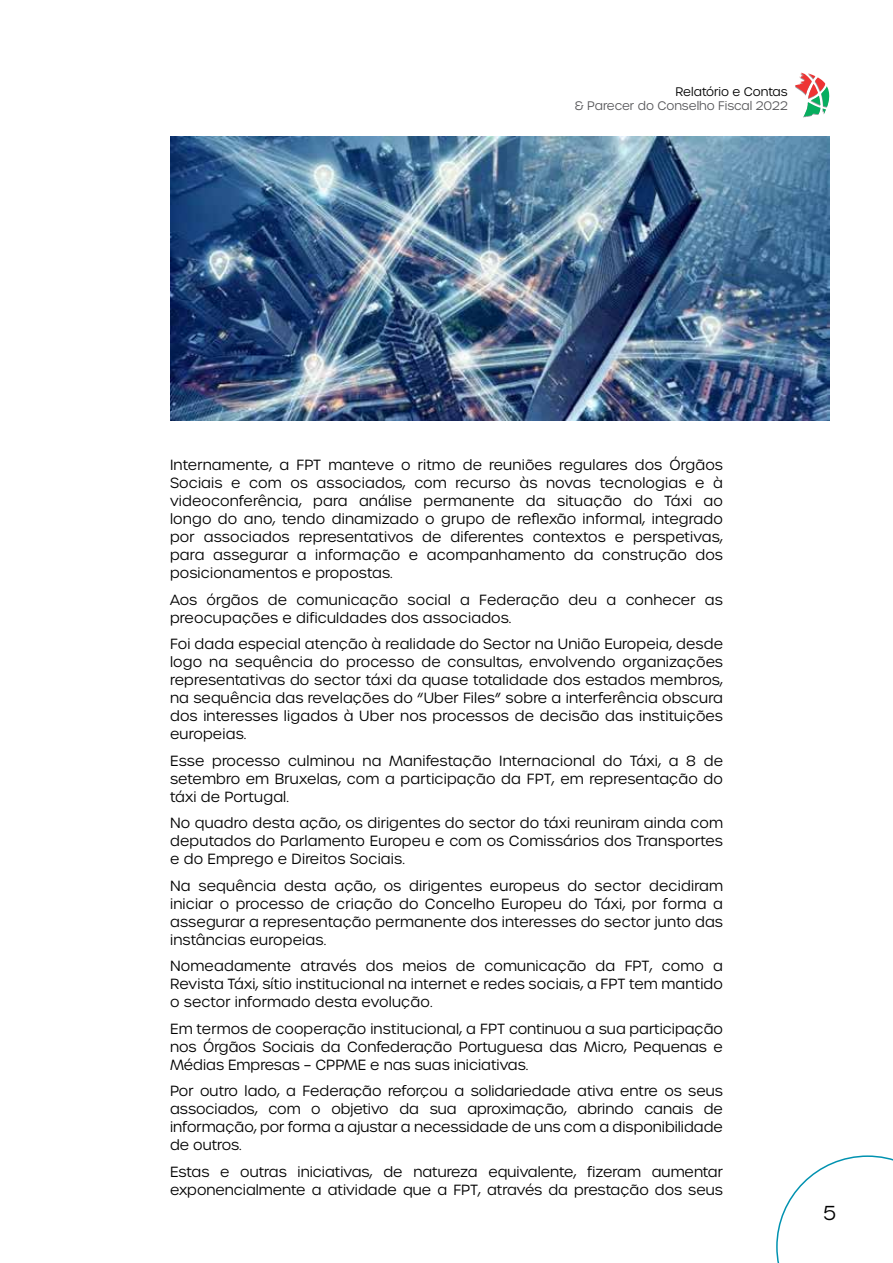
<style>
.page{position:relative;width:893px;height:1263px;background:#fff}
.page>*{position:absolute;margin:0;border:0;box-sizing:border-box;transform-origin:0 0}
.t1{font:300 19.5px "Urbane";color:#000}
.t2{font:300 14.25px/18px "Urbane";letter-spacing:.005em;color:#000;text-align:justify}
.t3{font:300 12px "Urbane";color:#58585b}
.t4{font:300 12px "Urbane";color:#000}
</style>
<div class="page">
<svg style="left:776px;top:1155px;width:117px;height:108px"></svg>
<svg style="left:795px;top:72px;width:35px;height:46px"></svg>
<img style="left:170px;top:136px;width:659px;height:285px">
<p class="t4" style="left:676px;top:84px;width:114px">Relatório e Contas</p>
<p class="t3" style="left:575px;top:98px;width:214px">&amp; Parecer do Conselho Fiscal 2022</p>
<p class="t2" style="left:170px;top:456px;width:554px">Internamente, a FPT manteve o ritmo de reuniões regulares dos Órgãos Sociais e com os associados, com recurso às novas tecnologias e à videoconferência, para análise permanente da situação do Táxi ao longo do ano, tendo dinamizado o grupo de reflexão informal, integrado por associados representativos de diferentes contextos e perspetivas, para assegurar a informação e acompanhamento da construção dos posicionamentos e propostas.</p>
<p class="t2" style="left:170px;top:590px;width:554px">Aos órgãos de comunicação social a Federação deu a conhecer as preocupações e dificuldades dos associados.</p>
<p class="t2" style="left:170px;top:635px;width:554px">Foi dada especial atenção à realidade do Sector na União Europeia, desde logo na sequência do processo de consultas, envolvendo organizações representativas do sector táxi da quase totalidade dos estados membros, na sequência das revelações do “Uber Files” sobre a interferência obscura dos interesses ligados à Uber nos processos de decisão das instituições europeias.</p>
<p class="t2" style="left:170px;top:751px;width:554px">Esse processo culminou na Manifestação Internacional do Táxi, a 8 de setembro em Bruxelas, com a participação da FPT, em representação do táxi de Portugal.</p>
<p class="t2" style="left:170px;top:814px;width:554px">No quadro desta ação, os dirigentes do sector do táxi reuniram ainda com deputados do Parlamento Europeu e com os Comissários dos Transportes e do Emprego e Direitos Sociais.</p>
<p class="t2" style="left:170px;top:876px;width:554px">Na sequência desta ação, os dirigentes europeus do sector decidiram iniciar o processo de criação do Concelho Europeu do Táxi, por forma a assegurar a representação permanente dos interesses do sector junto das instâncias europeias.</p>
<p class="t2" style="left:170px;top:957px;width:554px">Nomeadamente através dos meios de comunicação da FPT, como a Revista Táxi, sítio institucional na internet e redes sociais, a FPT tem mantido o sector informado desta evolução.</p>
<p class="t2" style="left:170px;top:1019px;width:554px">Em termos de cooperação institucional, a FPT continuou a sua participação nos Órgãos Sociais da Confederação Portuguesa das Micro, Pequenas e Médias Empresas – CPPME e nas suas iniciativas.</p>
<p class="t2" style="left:170px;top:1082px;width:554px">Por outro lado, a Federação reforçou a solidariedade ativa entre os seus associados, com o objetivo da sua aproximação, abrindo canais de informação, por forma a ajustar a necessidade de uns com a disponibilidade de outros.</p>
<p class="t2" style="left:170px;top:1162px;width:554px">Estas e outras iniciativas, de natureza equivalente, fizeram aumentar exponencialmente a atividade que a FPT, através da prestação dos seus</p>
<h1 class="t1" style="left:823px;top:1200px;width:14px">5</h1>
</div>
